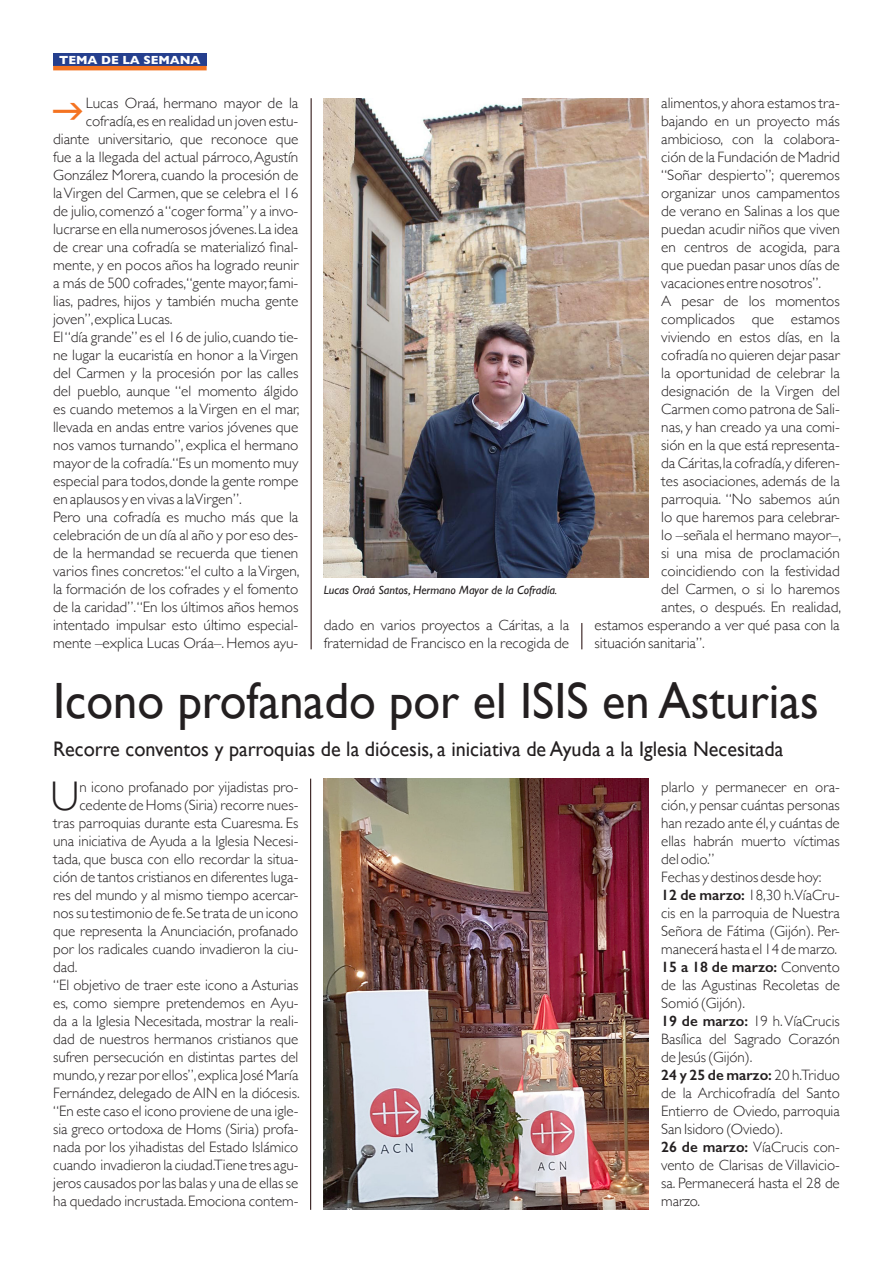
<style>
.page{position:relative;width:893px;height:1263px;background:#fff}
.page>*{position:absolute;margin:0;border:0;box-sizing:border-box;transform-origin:0 0}
.t1{font:51px "Gill Sans";color:#231f20;scale:.95 1}
.Texto_general{font:300 41.4px "Gill Sans";color:#231f20}
.Subtítulo_5_columnas{font:21px "Gill Sans";color:#231f20;scale:.96 1}
.Texto_general-2{font:300 15px/18px "Gill Sans";color:#231f20;text-align:justify}
.t2{font:italic 12px "Gill Sans";color:#231f20}
.t3{font:700 12px "Gill Sans";color:#fff}
.s1{font-weight:600}
</style>
<div class="page">
<div style="left:53px;top:53px;width:154px;height:13px;background:#253f8e"></div>
<img style="left:324px;top:98px;width:324px;height:480px">
<hr style="left:311px;top:98px;width:1px;height:551px;background:#1b0000">
<hr style="left:53px;top:66px;width:154px;height:4px;background:#f47321">
<svg style="left:582px;top:623px;width:1px;height:26px"></svg>
<img style="left:324px;top:779px;width:324px;height:431px">
<hr style="left:310px;top:779px;width:1px;height:431px;background:#1b0000">
<p class="t3" style="left:59px;top:50px;width:143px">TEMA DE LA SEMANA</p>
<p class="Texto_general-2" style="left:86px;top:93px;width:214px">Lucas Oraá, hermano mayor de la</p>
<p class="Texto_general-2" style="left:86px;top:111px;width:214px">cofradía, es en realidad un joven estu-</p>
<p class="Texto_general-2" style="left:53px;top:129px;width:247px">diante universitario, que reconoce que</p>
<p class="Texto_general-2" style="left:53px;top:147px;width:247px">fue a la llegada del actual párroco, Agustín</p>
<p class="Texto_general-2" style="left:53px;top:165px;width:247px">González Morera, cuando la procesión de</p>
<p class="Texto_general-2" style="left:53px;top:183px;width:247px">la Virgen del Carmen, que se celebra el 16</p>
<p class="Texto_general-2" style="left:53px;top:201px;width:247px">de julio, comenzó a “coger forma” y a invo-</p>
<p class="Texto_general-2" style="left:53px;top:219px;width:247px">lucrarse en ella numerosos jóvenes. La idea</p>
<p class="Texto_general-2" style="left:53px;top:237px;width:247px">de crear una cofradía se materializó final-</p>
<p class="Texto_general-2" style="left:53px;top:255px;width:247px">mente, y en pocos años ha logrado reunir</p>
<p class="Texto_general-2" style="left:53px;top:273px;width:247px">a más de 500 cofrades,“gente mayor, fami-</p>
<p class="Texto_general-2" style="left:53px;top:291px;width:247px">lias, padres, hijos y también mucha gente</p>
<p class="Texto_general-2" style="left:53px;top:309px;width:121px">joven”,explica Lucas.</p>
<p class="Texto_general-2" style="left:53px;top:327px;width:248px">El “día grande” es el 16 de julio, cuando tie&shy;ne lugar la eucaristía en honor a la Virgen del Carmen y la procesión por las calles del pueblo, aunque “el momento álgido es cuando metemos a la Virgen en el mar, llevada en andas entre varios jóvenes que nos vamos turnando”, explica el hermano mayor de la cofradía.“Es un momento muy especial para todos, donde la gente rompe en aplausos y en vivas a la Virgen”.</p>
<p class="Texto_general-2" style="left:53px;top:507px;width:248px">Pero una cofradía es mucho más que la celebración de un día al año y por eso des&shy;de la hermandad se recuerda que tienen varios fines concretos:“el culto a la Virgen, la formación de los cofrades y el fomento de la caridad”.“En los últimos años hemos intentado impulsar esto último especial&shy;mente –explica Lucas Oráa–. Hemos ayu-</p>
<p class="t2" style="left:324px;top:583px;width:235px">Lucas Oraá Santos, Hermano Mayor de la Cofradía.</p>
<p class="Texto_general-2" style="left:324px;top:615px;width:247px">dado en varios proyectos a Cáritas, a la fraternidad de Francisco en la recogida de</p>
<p class="Texto_general-2" style="left:661px;top:93px;width:180px">alimentos, y ahora estamos tra&shy;bajando en un proyecto más ambicioso, con la colabora&shy;ción de la Fundación de Madrid “Soñar despierto”; queremos organizar unos campamentos de verano en Salinas a los que puedan acudir niños que viven en centros de acogida, para que puedan pasar unos días de vacaciones entre nosotros”.</p>
<p class="Texto_general-2" style="left:661px;top:291px;width:180px">A pesar de los momentos</p>
<p class="Texto_general-2" style="left:661px;top:309px;width:180px">complicados que estamos</p>
<p class="Texto_general-2" style="left:661px;top:327px;width:180px">viviendo en estos días, en la</p>
<p class="Texto_general-2" style="left:661px;top:345px;width:180px">cofradía no quieren dejar pasar</p>
<p class="Texto_general-2" style="left:661px;top:363px;width:180px">la oportunidad de celebrar la</p>
<p class="Texto_general-2" style="left:661px;top:381px;width:180px">designación de la Virgen del</p>
<p class="Texto_general-2" style="left:661px;top:399px;width:180px">Carmen como patrona de Sali-</p>
<p class="Texto_general-2" style="left:661px;top:417px;width:180px">nas, y han creado ya una comi-</p>
<p class="Texto_general-2" style="left:661px;top:435px;width:180px">sión en la que está representa-</p>
<p class="Texto_general-2" style="left:661px;top:453px;width:180px">da Cáritas, la cofradía, y diferen-</p>
<p class="Texto_general-2" style="left:661px;top:471px;width:180px">tes asociaciones, además de la</p>
<p class="Texto_general-2" style="left:661px;top:489px;width:180px">parroquia. “No sabemos aún</p>
<p class="Texto_general-2" style="left:661px;top:507px;width:180px">lo que haremos para celebrar-</p>
<p class="Texto_general-2" style="left:661px;top:525px;width:181px">lo –señala el hermano mayor–,</p>
<p class="Texto_general-2" style="left:661px;top:543px;width:180px">si una misa de proclamación</p>
<p class="Texto_general-2" style="left:661px;top:561px;width:180px">coincidiendo con la festividad</p>
<p class="Texto_general-2" style="left:661px;top:579px;width:180px">del Carmen, o si lo haremos</p>
<p class="Texto_general-2" style="left:661px;top:597px;width:181px">antes, o después. En realidad,</p>
<p class="Texto_general-2" style="left:595px;top:615px;width:247px">estamos esperando a ver qué pasa con la</p>
<p class="Texto_general-2" style="left:595px;top:633px;width:112px">situación sanitaria”.</p>
<p class="t1" style="left:53px;top:671px;width:807px">Icono profanado por el ISIS en Asturias</p>
<p class="Subtítulo_5_columnas" style="left:53px;top:737px;width:762px">Recorre conventos y parroquias de la diócesis, a iniciativa de Ayuda a la Iglesia Necesitada</p>
<p class="Texto_general" style="left:51px;top:764px;width:30px">U</p>
<p class="Texto_general-2" style="left:79px;top:777px;width:221px">n icono profanado por yijadistas pro-</p>
<p class="Texto_general-2" style="left:661px;top:777px;width:180px">plarlo y permanecer en ora&shy;ción, y pensar cuántas personas han rezado ante él, y cuántas de ellas habrán muerto víctimas del odio.”</p>
<p class="Texto_general-2" style="left:661px;top:867px;width:162px">Fechas y destinos desde hoy:</p>
<p class="Texto_general-2" style="left:661px;top:885px;width:180px"><span class="s1">12 de marzo:</span> 18,30 h.VíaCru&shy;cis en la parroquia de Nuestra Señora de Fátima (Gijón). Per&shy;manecerá hasta el 14 de marzo.</p>
<p class="Texto_general-2" style="left:661px;top:957px;width:180px"><span class="s1">15 a 18 de marzo:</span> Convento de las Agustinas Recoletas de Somió (Gijón).</p>
<p class="Texto_general-2" style="left:661px;top:1011px;width:180px"><span class="s1">19 de marzo:</span> 19 h. VíaCrucis Basílica del Sagrado Corazón de Jesús (Gijón).</p>
<p class="Texto_general-2" style="left:661px;top:1065px;width:180px"><span class="s1">24 y 25 de marzo:</span> 20 h.Triduo de la Archicofradía del Santo Entierro de Oviedo, parroquia San Isidoro (Oviedo).</p>
<p class="Texto_general-2" style="left:661px;top:1137px;width:180px"><span class="s1">26 de marzo:</span> VíaCrucis con&shy;vento de Clarisas de Villavicio&shy;sa. Permanecerá hasta el 28 de marzo.</p>
<p class="Texto_general-2" style="left:79px;top:795px;width:221px">cedente de Homs (Siria) recorre nues-</p>
<p class="Texto_general-2" style="left:53px;top:813px;width:247px">tras parroquias durante esta Cuaresma. Es</p>
<p class="Texto_general-2" style="left:53px;top:831px;width:247px">una iniciativa de Ayuda a la Iglesia Necesi-</p>
<p class="Texto_general-2" style="left:53px;top:849px;width:247px">tada, que busca con ello recordar la situa-</p>
<p class="Texto_general-2" style="left:53px;top:867px;width:247px">ción de tantos cristianos en diferentes luga-</p>
<p class="Texto_general-2" style="left:53px;top:885px;width:247px">res del mundo y al mismo tiempo acercar-</p>
<p class="Texto_general-2" style="left:53px;top:903px;width:247px">nos su testimonio de fe. Se trata de un icono</p>
<p class="Texto_general-2" style="left:53px;top:921px;width:247px">que representa la Anunciación, profanado</p>
<p class="Texto_general-2" style="left:53px;top:939px;width:247px">por los radicales cuando invadieron la ciu-</p>
<p class="Texto_general-2" style="left:53px;top:957px;width:26px">dad.</p>
<p class="Texto_general-2" style="left:53px;top:975px;width:248px">“El objetivo de traer este icono a Asturias es, como siempre pretendemos en Ayu&shy;da a la Iglesia Necesitada, mostrar la reali&shy;dad de nuestros hermanos cristianos que sufren persecución en distintas partes del mundo, y rezar por ellos”, explica José María Fernández, delegado de AIN en la diócesis. “En este caso el icono proviene de una igle&shy;sia greco ortodoxa de Homs (Siria) profa&shy;nada por los yihadistas del Estado Islámico cuando invadieron la ciudad.Tiene tres agu&shy;jeros causados por las balas y una de ellas se ha quedado incrustada. Emociona contem-</p>
</div>
